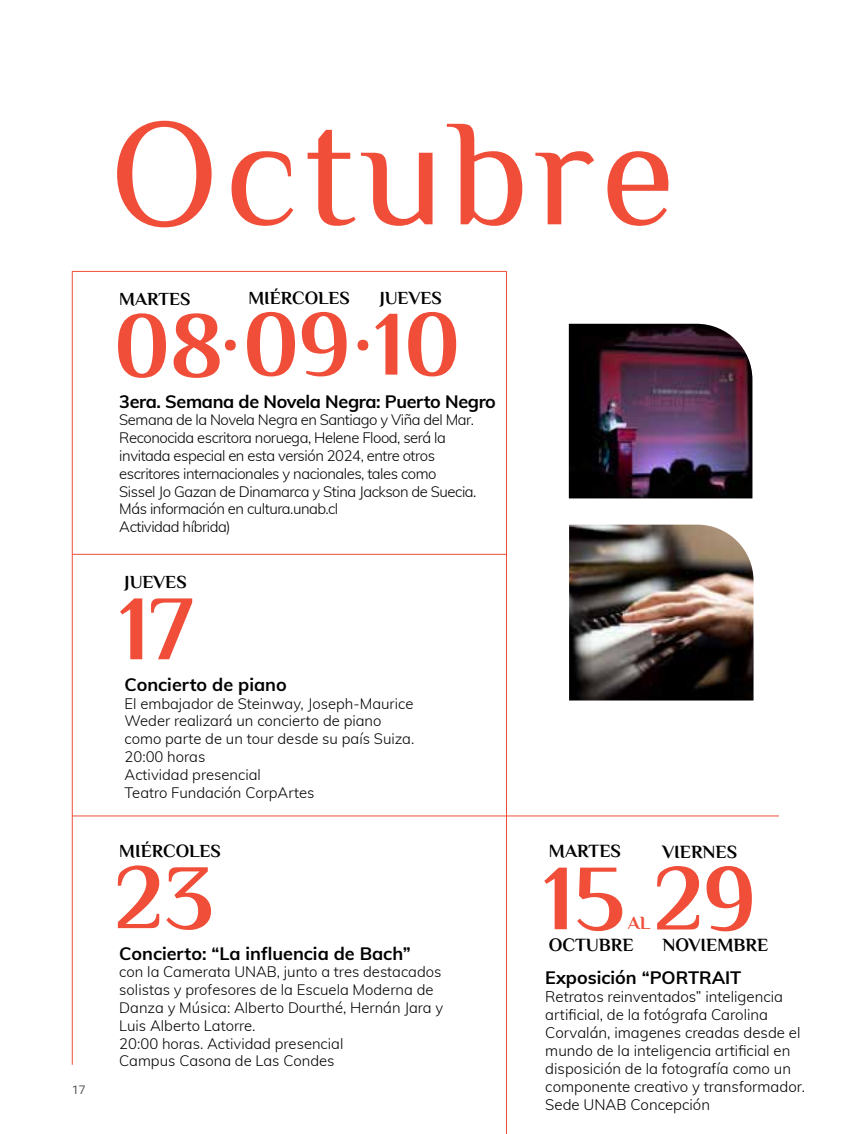
<style>
.page{position:relative;width:851px;height:1134px;background:#fff}
.page>*{position:absolute;margin:0;border:0;box-sizing:border-box;transform-origin:0 0}
.t1{font:152.2px "Philosopher";letter-spacing:.04em;color:#f04e39}
.t2{font:700 93.4px "Philosopher";color:#f04e39}
.t3{font:700 92.2px "Philosopher";color:#f04e39}
.t4{font:700 18.6px "Philosopher";color:#000}
.t5{font:700 18.6px "Philosopher";color:#f04e39}
.t6{font:700 18.4px "Philosopher";color:#000}
.t7{font:700 18px "Muli";color:#000}
.t8{font:700 18px "Muli";letter-spacing:-.02em;color:#000}
.t9{font:300 15px/18px "Muli";color:#000}
.t10{font:300 14.8px/17.8px "Muli";letter-spacing:-.005em;color:#000}
.t11{font:300 14.8px/17.8px "Muli";letter-spacing:-.03em;color:#000}
.t12{font:12px "Roboto";color:#575756}
</style>
<div class="page">
<img style="left:568px;top:324px;width:184px;height:174px">
<hr style="left:72px;top:271px;width:1px;height:794px;background:#f04e39">
<hr style="left:506px;top:271px;width:1px;height:863px;background:#f04e39">
<hr style="left:72px;top:271px;width:434px;height:1px;background:#f04e39">
<hr style="left:72px;top:554px;width:434px;height:1px;background:#f04e39">
<hr style="left:72px;top:816px;width:706px;height:1px;background:#f04e39">
<svg style="left:225px;top:340px;width:11px;height:11px"></svg>
<svg style="left:357px;top:340px;width:11px;height:11px"></svg>
<img style="left:569px;top:525px;width:184px;height:175px">
<p class="t12" style="left:72px;top:1081px;width:15px">17</p>
<h1 class="t1" style="left:110px;top:76px;width:566px">Octubre</h1>
<p class="t6" style="left:119px;top:289px;width:73px">MARTES</p>
<p class="t6" style="left:248px;top:288px;width:103px">MIÉRCOLES</p>
<p class="t6" style="left:379px;top:288px;width:64px">JUEVES</p>
<h3 class="t3" style="left:114px;top:295px;width:347px">08 09 10</h3>
<p class="t8" style="left:119px;top:388px;width:378px">3era. Semana de Novela Negra: Puerto Negro</p>
<p class="t11" style="left:119px;top:410px;width:359px">Semana de la Novela Negra en Santiago y Viña del Mar.<br>Reconocida escritora noruega, Helene Flood, será la invitada especial en esta versión 2024, entre otros escritores internacionales y nacionales, tales como Sissel Jo Gazan de Dinamarca y Stina Jackson de Suecia.<br>Más información en cultura.unab.cl<br>Actividad híbrida)</p>
<p class="t6" style="left:124px;top:572px;width:64px">JUEVES</p>
<h3 class="t3" style="left:119px;top:580px;width:75px">17</h3>
<p class="t7" style="left:124px;top:671px;width:164px">Concierto de piano</p>
<p class="t10" style="left:124px;top:694px;width:291px">El embajador de Steinway, Joseph-Maurice<br>Weder realizará un concierto de piano como parte de un tour desde su país Suiza.<br>20:00 horas<br>Actividad presencial<br>Teatro Fundación CorpArtes</p>
<p class="t6" style="left:119px;top:841px;width:103px">MIÉRCOLES</p>
<h3 class="t3" style="left:114px;top:848px;width:101px">23</h3>
<p class="t7" style="left:119px;top:940px;width:293px">Concierto: “La influencia de Bach”</p>
<p class="t10" style="left:119px;top:962px;width:325px">con la Camerata UNAB, junto a tres destacados solistas y profesores de la Escuela Moderna de Danza y Música: Alberto Dourthé, Hernán Jara y Luis Alberto Latorre.<br>20:00 horas. Actividad presencial<br>Campus Casona de Las Condes</p>
<p class="t4" style="left:548px;top:841px;width:74px">MARTES</p>
<p class="t4" style="left:662px;top:842px;width:76px">VIERNES</p>
<h2 class="t2" style="left:543px;top:849px;width:214px">15 29</h2>
<p class="t5" style="left:627px;top:913px;width:24px">AL</p>
<p class="t4" style="left:548px;top:935px;width:86px">OCTUBRE</p>
<p class="t4" style="left:662px;top:935px;width:107px">NOVIEMBRE</p>
<p class="t7" style="left:545px;top:964px;width:198px">Exposición “PORTRAIT</p>
<p class="t9" style="left:545px;top:987px;width:261px">Retratos reinventados” inteligencia artificial, de la fotógrafa Carolina Corvalán, imagenes creadas desde el mundo de la inteligencia artificial en disposición de la fotografía como un componente creativo y transformador.<br>Sede UNAB Concepción</p>
</div>
